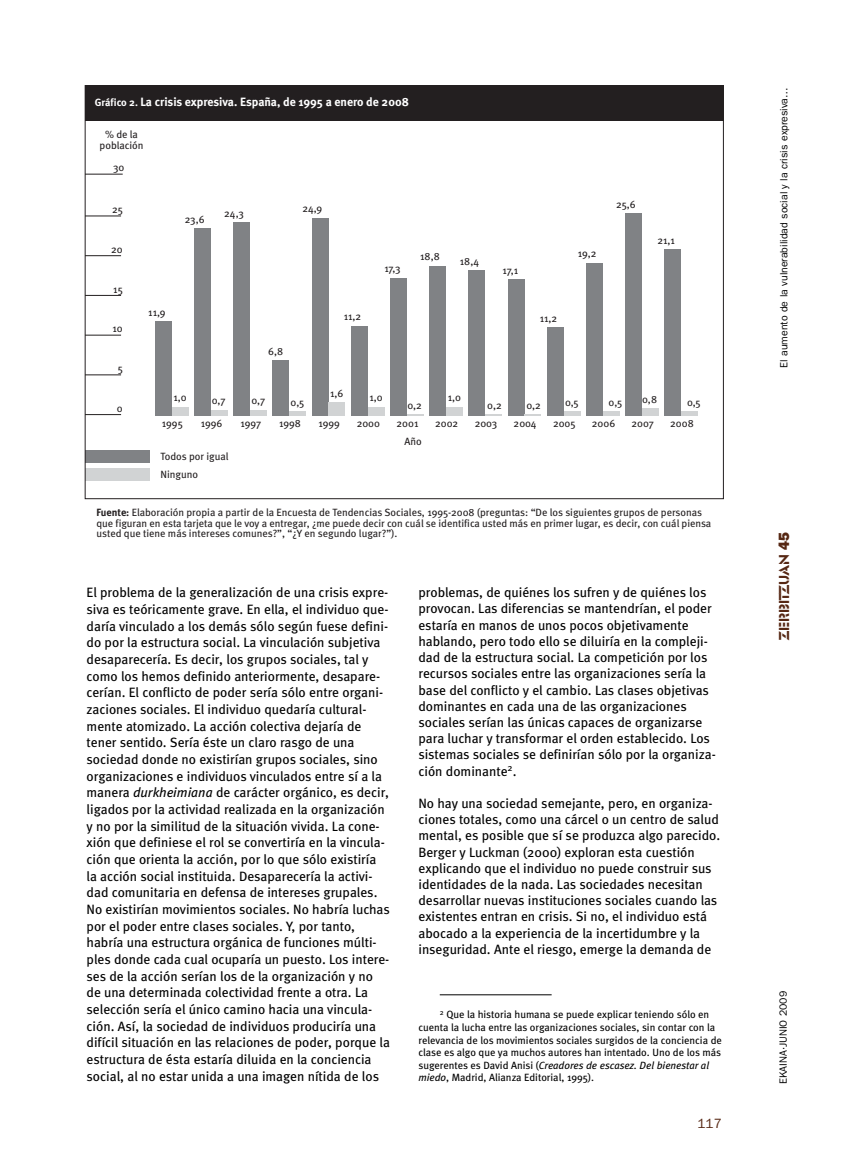
<style>
.page{position:relative;width:851px;height:1170px;background:#fff}
.page>*{position:absolute;margin:0;border:0;box-sizing:border-box;transform-origin:0 0}
.t1{font:15px "Glaser Ste D";color:#562713}
.t2{font:13.5px/16.6px "Meta";color:#000}
.t3{font:13.5px "Franklin Gothic";color:#562713}
.t4{font:700 12px "Meta";letter-spacing:-.005em;color:#fff}
.t5{font:10.5px/10.5px "Meta";color:#231f20}
.t6{font:10.5px/12.6px "Meta";color:#000}
.t7{font:10.5px "Franklin Gothic";color:#000}
.s1{font-size:10.5px}
.s2{font-weight:700}
.s3{font-style:italic}
.s4{font-family:"Franklin Gothic";font-weight:800}
</style>
<div class="page">
<div style="left:85px;top:450px;width:64px;height:13px;background:#808285"></div>
<div style="left:85px;top:468px;width:64px;height:13px;background:#d1d3d4"></div>
<hr style="left:85px;top:414px;width:36px;height:1px;background:#231f20">
<hr style="left:85px;top:216px;width:36px;height:1px;background:#231f20">
<hr style="left:85px;top:255px;width:36px;height:1px;background:#231f20">
<hr style="left:85px;top:295px;width:36px;height:1px;background:#231f20">
<hr style="left:85px;top:335px;width:36px;height:1px;background:#231f20">
<hr style="left:85px;top:374px;width:36px;height:1px;background:#231f20">
<hr style="left:85px;top:174px;width:38px;height:1px;background:#231f20">
<div style="left:155px;top:321px;width:17px;height:94px;background:#808285"></div>
<div style="left:171px;top:407px;width:17px;height:8px;background:#d1d3d4"></div>
<div style="left:194px;top:228px;width:17px;height:187px;background:#808285"></div>
<div style="left:211px;top:410px;width:17px;height:5px;background:#d1d3d4"></div>
<div style="left:233px;top:222px;width:17px;height:193px;background:#808285"></div>
<div style="left:250px;top:410px;width:17px;height:5px;background:#d1d3d4"></div>
<div style="left:272px;top:360px;width:17px;height:55px;background:#808285"></div>
<hr style="left:289px;top:411px;width:17px;height:4px;background:#d1d3d4">
<div style="left:311px;top:218px;width:17px;height:197px;background:#808285"></div>
<div style="left:328px;top:402px;width:17px;height:13px;background:#d1d3d4"></div>
<div style="left:351px;top:326px;width:16px;height:89px;background:#808285"></div>
<div style="left:367px;top:407px;width:17px;height:8px;background:#d1d3d4"></div>
<div style="left:390px;top:278px;width:17px;height:137px;background:#808285"></div>
<svg style="left:407px;top:414px;width:16px;height:1px"></svg>
<div style="left:429px;top:266px;width:17px;height:149px;background:#808285"></div>
<div style="left:446px;top:407px;width:17px;height:8px;background:#d1d3d4"></div>
<div style="left:468px;top:270px;width:17px;height:145px;background:#808285"></div>
<svg style="left:485px;top:414px;width:17px;height:1px"></svg>
<div style="left:507px;top:279px;width:17px;height:136px;background:#808285"></div>
<svg style="left:524px;top:414px;width:17px;height:1px"></svg>
<div style="left:546px;top:327px;width:17px;height:88px;background:#808285"></div>
<hr style="left:563px;top:411px;width:17px;height:4px;background:#d1d3d4">
<div style="left:586px;top:263px;width:16px;height:152px;background:#808285"></div>
<hr style="left:602px;top:411px;width:17px;height:4px;background:#d1d3d4">
<div style="left:625px;top:213px;width:17px;height:202px;background:#808285"></div>
<div style="left:642px;top:408px;width:16px;height:7px;background:#d1d3d4"></div>
<div style="left:664px;top:249px;width:17px;height:166px;background:#808285"></div>
<hr style="left:681px;top:411px;width:17px;height:4px;background:#d1d3d4">
<div style="left:85px;top:85px;width:638px;height:36px;background:#231f20"></div>
<hr style="left:439px;top:994px;width:112px;height:1px;background:#000">
<p class="t4" style="left:95px;top:98px;width:315px"><span class="s1">Gráfico 2.</span> La crisis expresiva. España, de 1995 a enero de 2008</p>
<p class="t5" style="left:100px;top:130px;width:45px;text-align:center">% de la población</p>
<p class="t5" style="left:113px;top:163px;width:13px">30</p>
<p class="t5" style="left:112px;top:205px;width:12px">25</p>
<p class="t5" style="left:111px;top:245px;width:13px">20</p>
<p class="t5" style="left:113px;top:284px;width:11px">15</p>
<p class="t5" style="left:112px;top:324px;width:12px">10</p>
<p class="t5" style="left:118px;top:364px;width:7px">5</p>
<p class="t5" style="left:117px;top:403px;width:7px">0</p>
<p class="t5" style="left:185px;top:214px;width:21px">23,6</p>
<p class="t5" style="left:224px;top:208px;width:21px">24,3</p>
<p class="t5" style="left:302px;top:204px;width:21px">24,9</p>
<p class="t5" style="left:384px;top:264px;width:18px">17,3</p>
<p class="t5" style="left:420px;top:252px;width:21px">18,8</p>
<p class="t5" style="left:460px;top:256px;width:21px">18,4</p>
<p class="t5" style="left:502px;top:265px;width:17px">17,1</p>
<p class="t5" style="left:577px;top:249px;width:20px">19,2</p>
<p class="t5" style="left:616px;top:199px;width:21px">25,6</p>
<p class="t5" style="left:657px;top:235px;width:19px">21,1</p>
<p class="t5" style="left:148px;top:307px;width:19px">11,9</p>
<p class="t5" style="left:173px;top:393px;width:15px">1,0</p>
<p class="t5" style="left:212px;top:396px;width:15px">0,7</p>
<p class="t5" style="left:268px;top:346px;width:16px">6,8</p>
<p class="t5" style="left:251px;top:396px;width:15px">0,7</p>
<p class="t5" style="left:290px;top:397px;width:15px">0,5</p>
<p class="t5" style="left:344px;top:312px;width:19px">11,2</p>
<p class="t5" style="left:330px;top:388px;width:15px">1,6</p>
<p class="t5" style="left:369px;top:393px;width:15px">1,0</p>
<p class="t5" style="left:407px;top:400px;width:16px">0,2</p>
<p class="t5" style="left:447px;top:393px;width:15px">1,0</p>
<p class="t5" style="left:539px;top:313px;width:19px">11,2</p>
<p class="t5" style="left:487px;top:400px;width:16px">0,2</p>
<p class="t5" style="left:526px;top:400px;width:16px">0,2</p>
<p class="t5" style="left:565px;top:397px;width:15px">0,5</p>
<p class="t5" style="left:608px;top:397px;width:15px">0,5</p>
<p class="t5" style="left:642px;top:394px;width:16px">0,8</p>
<p class="t5" style="left:687px;top:397px;width:15px">0,5</p>
<p class="t5" style="left:162px;top:419px;width:22px">1995</p>
<p class="t5" style="left:201px;top:419px;width:23px">1996</p>
<p class="t5" style="left:160px;top:448px;width:70px;line-height:18px">Todos por igual<br>Ninguno</p>
<p class="t5" style="left:240px;top:419px;width:22px">1997</p>
<p class="t5" style="left:279px;top:419px;width:23px">1998</p>
<p class="t5" style="left:318px;top:419px;width:23px">1999</p>
<p class="t5" style="left:356px;top:419px;width:25px">2000</p>
<p class="t5" style="left:396px;top:419px;width:23px">2001</p>
<p class="t5" style="left:404px;top:437px;width:19px">Año</p>
<p class="t5" style="left:435px;top:419px;width:25px">2002</p>
<p class="t5" style="left:474px;top:419px;width:24px">2003</p>
<p class="t5" style="left:513px;top:419px;width:25px">2004</p>
<p class="t5" style="left:553px;top:419px;width:24px">2005</p>
<p class="t5" style="left:591px;top:419px;width:25px">2006</p>
<p class="t5" style="left:631px;top:419px;width:24px">2007</p>
<p class="t5" style="left:670px;top:419px;width:25px">2008</p>
<p class="t5" style="left:96px;top:508px;width:616px"><span class="s2">Fuente:</span> Elaboración propia a partir de la Encuesta de Tendencias Sociales, 1995-2008 (preguntas: “De los siguientes grupos de personas que figuran en esta tarjeta que le voy a entregar, ¿me puede decir con cuál se identifica usted más en primer lugar, es decir, con cuál piensa usted que tiene más intereses comunes?”, “¿Y en segundo lugar?”).</p>
<p class="t2" style="left:87px;top:585px;width:305px">El problema de la generalización de una crisis expre&shy;siva es teóricamente grave. En ella, el individuo que&shy;daría vinculado a los demás sólo según fuese defini&shy;do por la estructura social. La vinculación subjetiva desaparecería. Es decir, los grupos sociales, tal y como los hemos definido anteriormente, desapare&shy;cerían. El conflicto de poder sería sólo entre organi&shy;zaciones sociales. El individuo quedaría cultural&shy;mente atomizado. La acción colectiva dejaría de tener sentido. Sería éste un claro rasgo de una sociedad donde no existirían grupos sociales, sino organizaciones e individuos vinculados entre sí a la manera <span class="s3">durkheimiana</span> de carácter orgánico, es decir, ligados por la actividad realizada en la organización y no por la similitud de la situación vivida. La cone&shy;xión que definiese el rol se convertiría en la vincula&shy;ción que orienta la acción, por lo que sólo existiría la acción social instituida. Desaparecería la activi&shy;dad comunitaria en defensa de intereses grupales.<br>No existirían movimientos sociales. No habría luchas por el poder entre clases sociales. Y, por tanto, habría una estructura orgánica de funciones múlti&shy;ples donde cada cual ocuparía un puesto. Los intere&shy;ses de la acción serían los de la organización y no de una determinada colectividad frente a otra. La selección sería el único camino hacia una vincula&shy;ción. Así, la sociedad de individuos produciría una difícil situación en las relaciones de poder, porque la estructura de ésta estaría diluida en la conciencia social, al no estar unida a una imagen nítida de los</p>
<p class="t2" style="left:418px;top:585px;width:299px;line-height:16.2px">problemas, de quiénes los sufren y de quiénes los provocan. Las diferencias se mantendrían, el poder estaría en manos de unos pocos objetivamente hablando, pero todo ello se diluiría en la compleji&shy;dad de la estructura social. La competición por los recursos sociales entre las organizaciones sería la base del conflicto y el cambio. Las clases objetivas dominantes en cada una de las organizaciones sociales serían las únicas capaces de organizarse para luchar y transformar el orden establecido. Los sistemas sociales se definirían sólo por la organiza&shy;ción dominante<sup>2</sup>.</p>
<p class="t2" style="left:418px;top:796px;width:303px;line-height:16.2px">No hay una sociedad semejante, pero, en organiza&shy;ciones totales, como una cárcel o un centro de salud mental, es posible que sí se produzca algo parecido.<br>Berger y Luckman (2000) exploran esta cuestión explicando que el individuo no puede construir sus identidades de la nada. Las sociedades necesitan desarrollar nuevas instituciones sociales cuando las existentes entran en crisis. Si no, el individuo está abocado a la experiencia de la incertidumbre y la inseguridad. Ante el riesgo, emerge la demanda de</p>
<p class="t6" style="left:418px;top:1009px;width:305px;text-indent:21px"><sup>2</sup> Que la historia humana se puede explicar teniendo sólo en cuenta la lucha entre las organizaciones sociales, sin contar con la relevancia de los movimientos sociales surgidos de la conciencia de clase es algo que ya muchos autores han intentado. Uno de los más sugerentes es David Anisi (<span class="s3">Creadores de escasez. Del bienestar al miedo</span>, Madrid, Alianza Editorial, 1995).</p>
<p class="t3" style="left:697px;top:1118px;width:26px">117</p>
<p class="t7" style="left:780px;top:368px;width:282px;rotate:-90deg">El aumento de la vulnerabilidad social y la crisis expresiva…</p>
<p class="t1" style="left:775px;top:640px;width:110px;rotate:-90deg">ZERBITZUAN <span class="s4">45</span></p>
<p class="t7" style="left:779px;top:1084px;width:95px;rotate:-90deg">EKAINA·JUNIO 2009</p>
</div>
